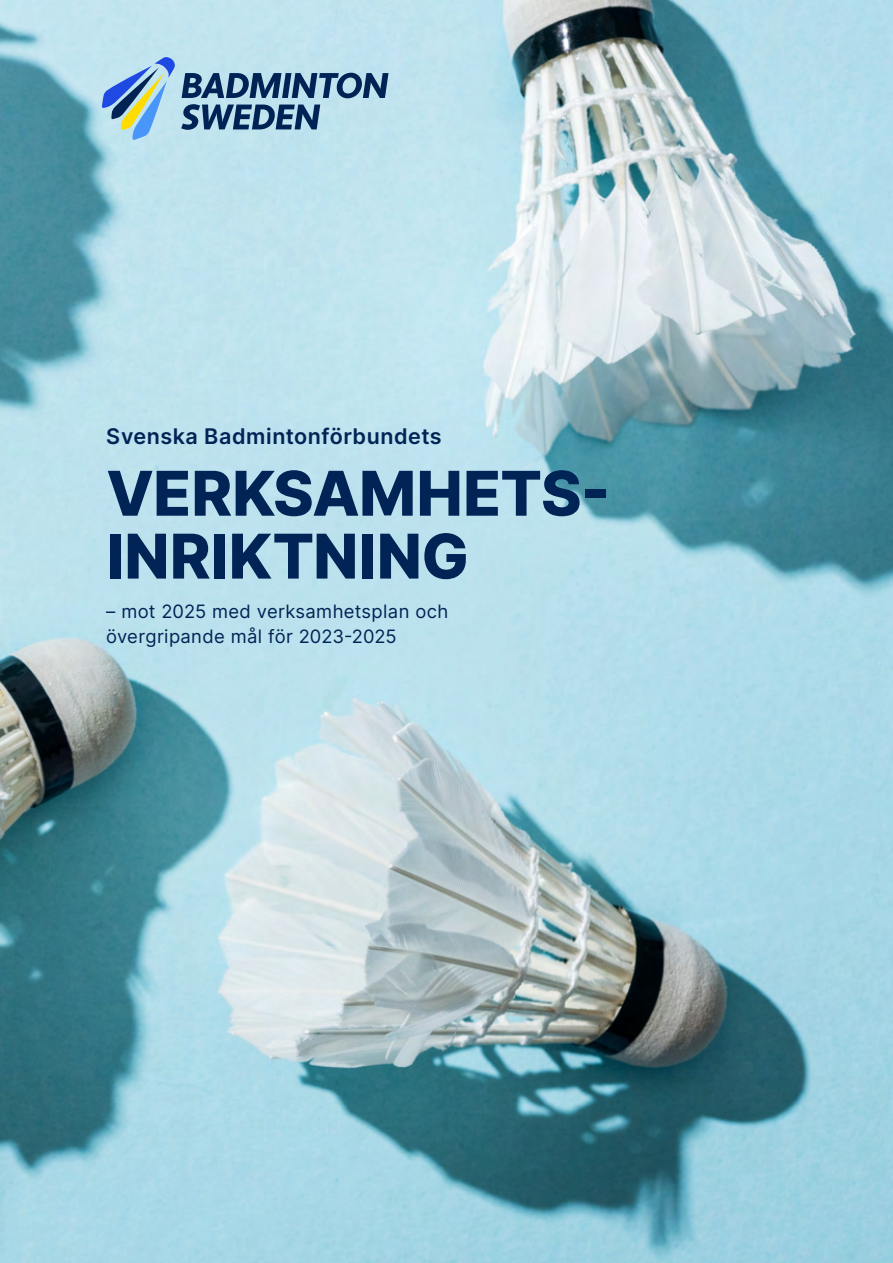
<style>
.page{position:relative;width:893px;height:1263px;background:#fff}
.page>*{position:absolute;margin:0;border:0;box-sizing:border-box;transform-origin:0 0}
.t1{font:800 61.65px/62.8px "Inter";color:#002455}
.t2{font:600 21.6px "Inter";letter-spacing:.025em;color:#002455}
.t3{font:18.45px/24.5px "Inter";letter-spacing:.02em;color:#002455}
</style>
<div class="page">
<img style="left:0;top:0;width:893px;height:1263px">
<svg style="left:102px;top:57px;width:286px;height:83px;background:#8eb1c7"></svg>
<p class="t2" style="left:106px;top:420px;width:337px">Svenska Badmintonförbundets</p>
<h1 class="t1" style="left:106px;top:460px;width:505px">VERKSAMHETS-<br>INRIKTNING</h1>
<p class="t3" style="left:106px;top:599px;width:343px">– mot 2025 med verksamhetsplan och övergripande mål för 2023-2025</p>
</div>
